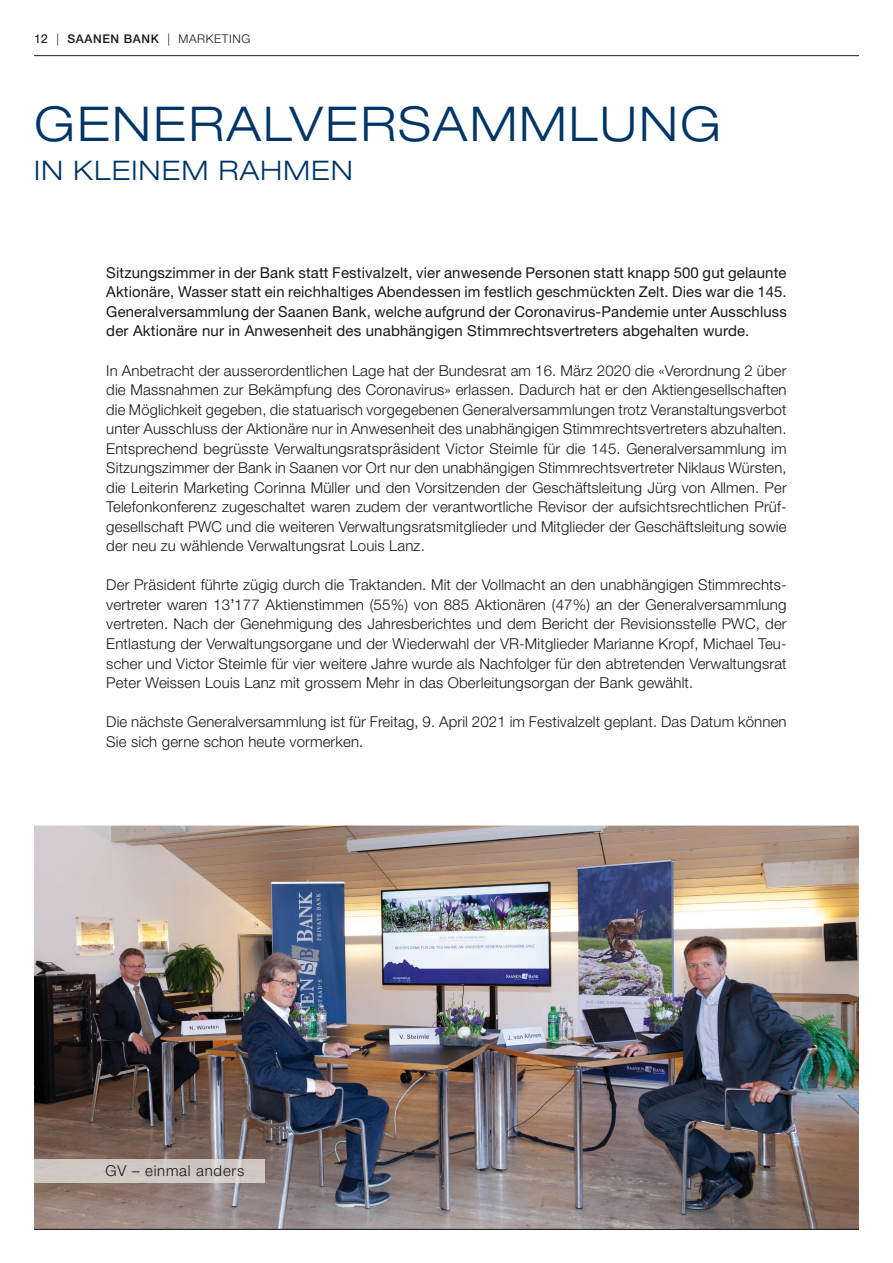
<style>
.page{position:relative;width:893px;height:1263px;background:#fff}
.page>*{position:absolute;margin:0;border:0;box-sizing:border-box;transform-origin:0 0}
.t1{font:300 expanded 48px "Helvetica Neue LT Std";letter-spacing:.05em;color:#003568}
.t2{font:300 expanded 27px "Helvetica Neue LT Std";letter-spacing:.05em;color:#003568}
.t3{font:300 15px/19.5px "Helvetica Neue LT Std";letter-spacing:.01em;color:#1a171c;text-align:justify}
.t4{font:15px/19.5px "Helvetica Neue LT Std";letter-spacing:.01em;color:#1a171c;text-align:justify}
.t5{font:300 15px "Helvetica Neue LT Std";letter-spacing:.05em;color:#1a171c}
.t6{font:300 12px "Helvetica Neue LT Std";letter-spacing:.05em;color:#1a171c}
.s1{font-weight:500}
.s2{font-weight:400}
</style>
<div class="page">
<hr style="left:34px;top:55px;width:825px;height:1px;background:#1a171c">
<img style="left:34px;top:825px;width:825px;height:404px">
<hr style="left:34px;top:1229px;width:825px;height:1px;background:#1a171c">
<img style="left:34px;top:1160px;width:231px;height:22px">
<p class="t6" style="left:34px;top:31px;width:218px">12 | <span class="s1">SAANEN BANK</span> | MARKETING</p>
<h1 class="t1" style="left:34px;top:95px;width:689px">GENERALVERSAMMLUNG</h1>
<h2 class="t2" style="left:34px;top:154px;width:320px">IN KLEINEM RAHMEN</h2>
<p class="t4" style="left:106px;top:263px;width:682px">Sitzungszimmer in der Bank statt Festivalzelt, vier anwesende Personen statt knapp 500 gut gelaunte Aktionäre, Wasser statt ein reichhaltiges Abendessen im festlich geschmückten Zelt. Dies war die 145.<br>Generalversammlung der Saanen Bank, welche aufgrund der Coronavirus-Pandemie unter Ausschluss der Aktionäre nur in Anwesenheit des unabhängigen Stimmrechtsvertreters abgehalten wurde.</p>
<p class="t3" style="left:106px;top:360px;width:682px">In Anbetracht der ausserordentlichen Lage hat der Bundesrat am 16. März 2020 die «Verordnung 2 über die Massnahmen zur Bekämpfung des Coronavirus» erlassen. Dadurch hat er den Aktiengesellschaften die Möglichkeit gegeben, die statuarisch vorgegebenen Generalversammlungen trotz Veranstaltungsverbot unter Ausschluss der Aktionäre nur in Anwesenheit des unabhängigen Stimmrechtsvertreters abzuhalten.<br>Entsprechend begrüsste Verwaltungsratspräsident Victor Steimle für die 145. Generalversammlung im Sitzungszimmer der Bank in Saanen vor Ort nur den unabhängigen Stimmrechtsvertreter Niklaus Würsten, die Leiterin Marketing Corinna Müller und den Vorsitzenden der Geschäftsleitung Jürg von Allmen. Per Telefonkonferenz zugeschaltet waren zudem der verantwortliche Revisor der aufsichtsrechtlichen Prüf&shy;gesellschaft PWC und die weiteren Verwaltungsratsmitglieder und Mitglieder der Geschäftsleitung sowie der neu zu wählende Verwaltungsrat Louis Lanz.</p>
<p class="t3" style="left:106px;top:575px;width:682px">Der Präsident führte zügig durch die Traktanden. Mit der Vollmacht an den unabhängigen Stimmrechts&shy;vertreter waren 13<span class="s2">’</span>177 Aktienstimmen (55%) von 885 Aktionären (47%) an der Generalversammlung vertreten. Nach der Genehmigung des Jahresberichtes und dem Bericht der Revisionsstelle PWC, der Entlastung der Verwaltungsorgane und der Wiederwahl der VR-Mitglieder Marianne Kropf, Michael Teu&shy;scher und Victor Steimle für vier weitere Jahre wurde als Nachfolger für den abtretenden Verwaltungsrat Peter Weissen Louis Lanz mit grossem Mehr in das Oberleitungsorgan der Bank gewählt.</p>
<p class="t3" style="left:106px;top:712px;width:682px">Die nächste Generalversammlung ist für Freitag, 9. April 2021 im Festivalzelt geplant. Das Datum können<br>Sie sich gerne schon heute vormerken.</p>
<p class="t5" style="left:106px;top:1162px;width:140px">GV – einmal anders</p>
</div>
